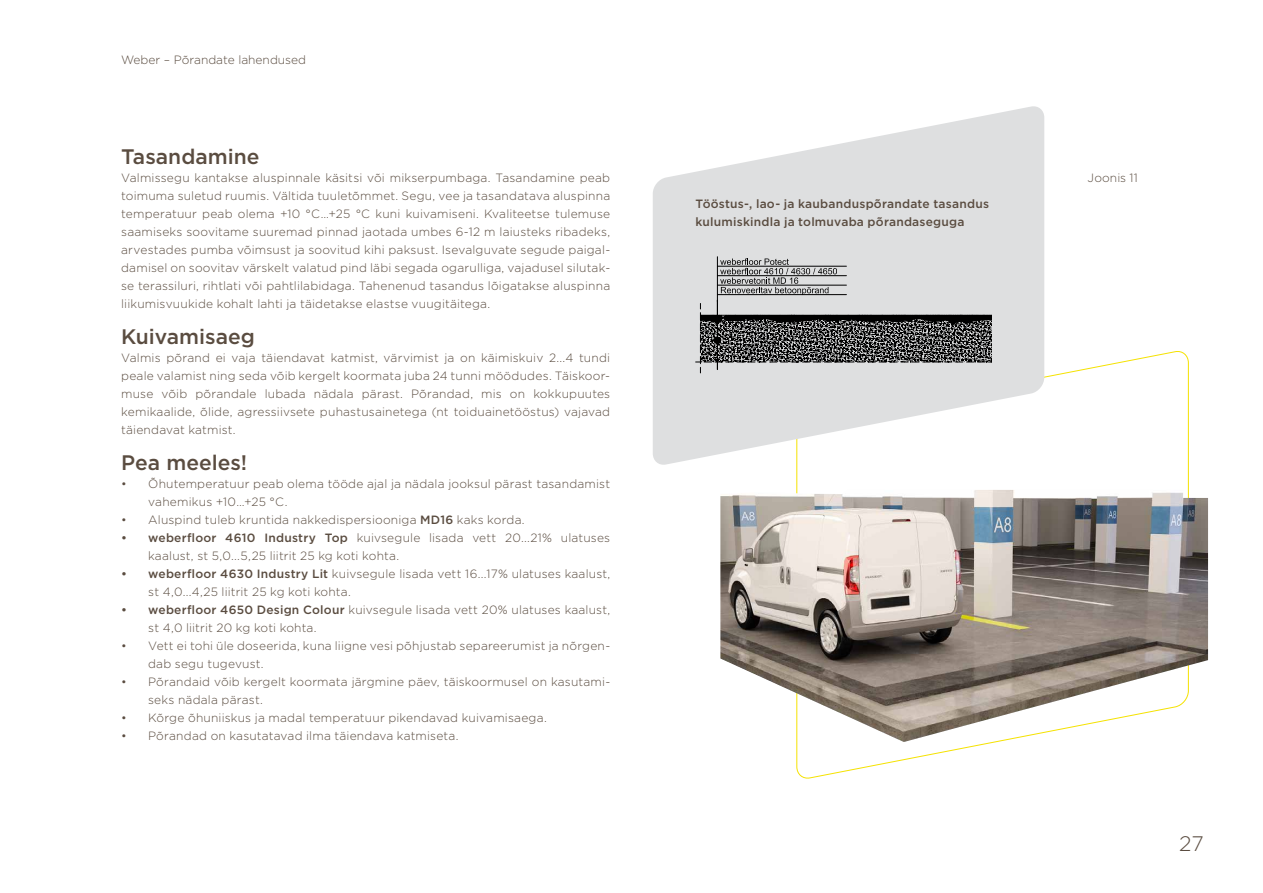
<style>
.page{position:relative;width:1263px;height:893px;background:#fff}
.page>*{position:absolute;margin:0;border:0;box-sizing:border-box;transform-origin:0 0}
.t1{font:500 21px "Gotham Pro";color:#5a4c40}
.t2{font:300 21px "Gotham Pro";color:#5a4c40}
.t3{font:300 12px/18px "Gotham Pro";letter-spacing:.015em;color:#5a4c40}
.t4{font:500 12px/18px "Gotham Pro";letter-spacing:.02em;color:#5a4c40}
.s1{font-weight:500}
</style>
<div class="page">
<svg style="left:796px;top:350px;width:393px;height:429px"></svg>
<svg style="left:653px;top:106px;width:391px;height:360px;fill:#dedfe0"></svg>
<svg style="left:688px;top:247px;width:303px;height:145px;background:#a7a8a9"></svg>
<img style="left:720px;top:490px;width:488px;height:252px">
<p class="t3" style="left:121px;top:51px;width:186px">Weber – Põrandate lahendused</p>
<h1 class="t1" style="left:121px;top:145px;width:140px">Tasandamine</h1>
<p class="t3" style="left:121px;top:169px;width:491px;text-align:justify">Valmissegu kantakse aluspinnale käsitsi või mikserpumbaga. Tasandamine peab toimuma suletud ruumis. Vältida tuuletõmmet. Segu, vee ja tasandatava aluspinna temperatuur peab olema +10 °C…+25 °C kuni kuivamiseni. Kvaliteetse tulemuse saamiseks soovitame suuremad pinnad jaotada umbes 6-12 m laiusteks ribadeks, arvestades pumba võimsust ja soovitud kihi paksust. Isevalguvate segude paigal&shy;damisel on soovitav värskelt valatud pind läbi segada ogarulliga, vajadusel silutak&shy;se terassiluri, rihtlati või pahtlilabidaga. Tahenenud tasandus lõigatakse aluspinna liikumisvuukide kohalt lahti ja täidetakse elastse vuugitäitega.</p>
<h1 class="t1" style="left:121px;top:325px;width:135px">Kuivamisaeg</h1>
<p class="t3" style="left:121px;top:349px;width:491px;text-align:justify">Valmis põrand ei vaja täiendavat katmist, värvimist ja on käimiskuiv 2...4 tundi peale valamist ning seda võib kergelt koormata juba 24 tunni möödudes. Täiskoor&shy;muse võib põrandale lubada nädala pärast. Põrandad, mis on kokkupuutes kemikaalide, õlide, agressiivsete puhastusainetega (nt toiduainetööstus) vajavad täiendavat katmist.</p>
<h1 class="t1" style="left:121px;top:451px;width:127px">Pea meeles!</h1>
<p class="t3" style="left:148px;top:475px;width:463px;text-indent:-27px">• Õhutemperatuur peab olema tööde ajal ja nädala jooksul pärast tasandamist vahemikus +10…+25 °C.</p>
<p class="t3" style="left:121px;top:511px;width:405px">• Aluspind tuleb kruntida nakkedispersiooniga <span class="s1">MD16</span> kaks korda.</p>
<p class="t3" style="left:148px;top:529px;width:463px;text-indent:-27px"><span class="s1">• weberfloor 4610 Industry Top</span> kuivsegule lisada vett 20...21% ulatuses kaalust, st 5,0...5,25 liitrit 25 kg koti kohta.</p>
<p class="t3" style="left:148px;top:565px;width:464px;text-indent:-27px"><span class="s1">• weberfloor 4630 Industry Lit</span> kuivsegule lisada vett 16...17% ulatuses kaalust, st 4,0...4,25 liitrit 25 kg koti kohta.</p>
<p class="t3" style="left:148px;top:601px;width:463px;text-indent:-27px"><span class="s1">• weberfloor 4650 Design Colour</span> kuivsegule lisada vett 20% ulatuses kaalust, st 4,0 liitrit 20 kg koti kohta.</p>
<p class="t3" style="left:148px;top:637px;width:463px;text-indent:-27px">• Vett ei tohi üle doseerida, kuna liigne vesi põhjustab separeerumist ja nõrgen&shy;dab segu tugevust.</p>
<p class="t3" style="left:148px;top:673px;width:463px;text-indent:-27px">• Põrandaid võib kergelt koormata järgmine päev, täiskoormusel on kasutami&shy;seks nädala pärast.</p>
<p class="t3" style="left:121px;top:709px;width:427px">• Kõrge õhuniiskus ja madal temperatuur pikendavad kuivamisaega.</p>
<p class="t3" style="left:121px;top:727px;width:339px">• Põrandad on kasutatavad ilma täiendava katmiseta.</p>
<p class="t4" style="left:695px;top:195px;width:295px">Tööstus-, lao- ja kaubanduspõrandate tasandus kulumiskindla ja tolmuvaba põrandaseguga</p>
<p class="t3" style="left:1087px;top:169px;width:52px">Joonis 11</p>
<h1 class="t2" style="left:1179px;top:832px;width:26px">27</h1>
</div>
